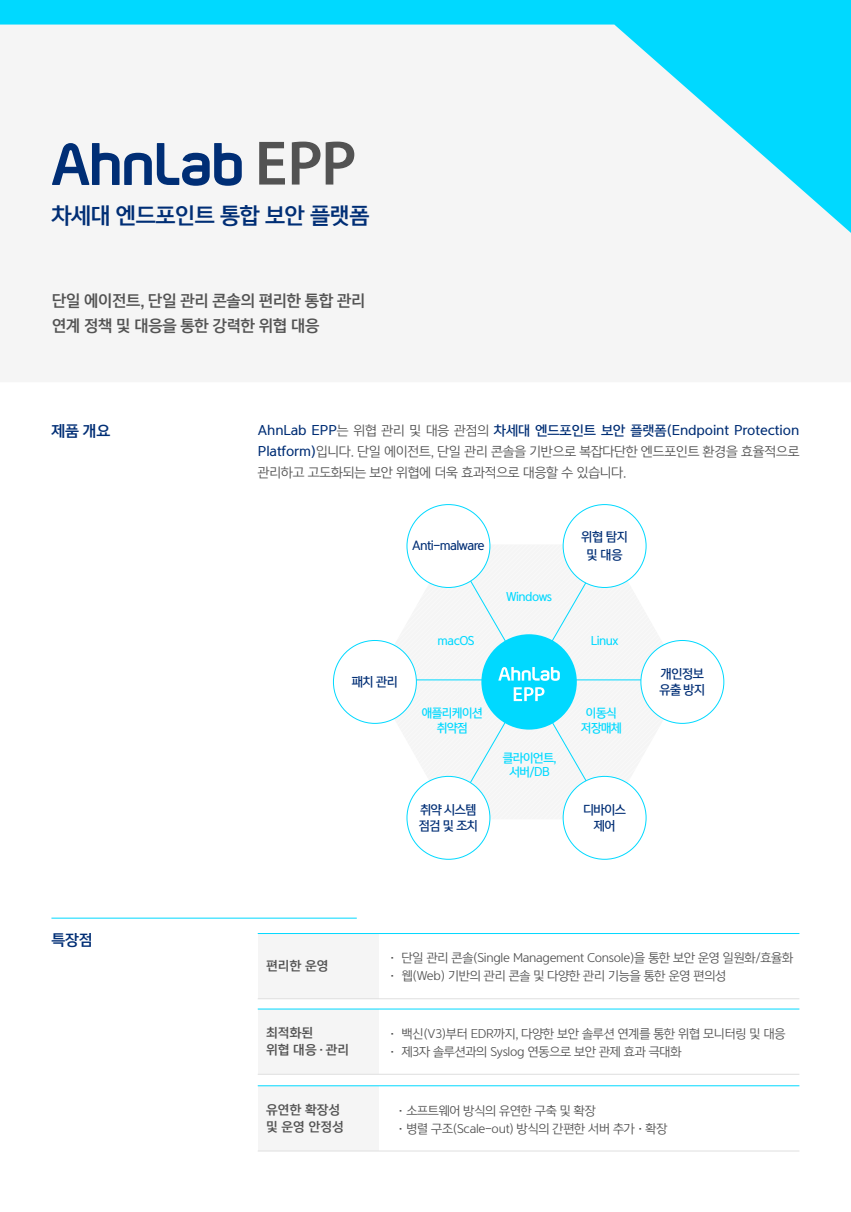
<style>
.page{position:relative;width:851px;height:1212px;background:#fff}
.page>*{position:absolute;margin:0;border:0;box-sizing:border-box;transform-origin:0 0}
.t1{font:21px "Yoon Gothic Pro 770";letter-spacing:-.025em;color:#002e75}
.t2{font:15px/25.5px "Yoon Gothic Pro 770";letter-spacing:-.025em;color:#535353}
.t3{font:14.25px "Yoon Gothic Pro 770";letter-spacing:-.025em;color:#002e75}
.t4{font:12.75px/21px "Yoon Gothic Pro 740";letter-spacing:-.01em;color:#535353}
.t5{font:12.75px "Yoon Gothic Pro 760";letter-spacing:-.01em;color:#002e75}
.t6{font:12px "Yoon Gothic Pro 740";letter-spacing:-.02em;color:#535353}
.t7{font:12px/16.4px "Yoon Gothic Pro 760";letter-spacing:-.05em;color:#002e75}
.t8{font:12px/16.5px "Yoon Gothic Pro 770";color:#535353}
.t9{font:11.4px/14.7px "Yoon Gothic Pro 760";letter-spacing:-.05em;color:#00d9ff;text-align:center}
.s1{font-family:"Yoon Gothic Pro 740";color:#535353}
.s2{font-family:"Yoon Gothic Pro 760";color:#002e75}
.s3{font-size:9px}
</style>
<div class="page">
<svg style="left:0;top:0;width:850px;height:232px;fill:#f5f5f5"></svg>
<hr style="left:51px;top:918px;width:306px;height:1px;background:#00d9ff">
<svg style="left:259px;top:142px;width:26px;height:43px"></svg>
<svg style="left:292px;top:142px;width:62px;height:43px"></svg>
<svg style="left:52px;top:143px;width:190px;height:43px"></svg>
<svg style="left:373px;top:544px;width:312px;height:275px"></svg>
<div style="left:258px;top:934px;width:120px;height:64px;background:#f5f5f5"></div>
<hr style="left:258px;top:933px;width:541px;height:1px;background:#00d9ff">
<hr style="left:258px;top:998px;width:541px;height:1px;background:#dfdfdf">
<div style="left:258px;top:1009px;width:120px;height:65px;background:#f5f5f5"></div>
<hr style="left:258px;top:1009px;width:541px;height:1px;background:#00d9ff">
<hr style="left:258px;top:1074px;width:541px;height:1px;background:#dfdfdf">
<div style="left:258px;top:1086px;width:120px;height:64px;background:#f5f5f5"></div>
<hr style="left:258px;top:1085px;width:541px;height:1px;background:#00d9ff">
<hr style="left:258px;top:1150px;width:541px;height:1px;background:#dfdfdf">
<h1 class="t1" style="left:52px;top:200px;width:319px">차세대 엔드포인트 통합 보안 플랫폼</h1>
<p class="t2" style="left:52px;top:287px;width:315px">단일 에이전트, 단일 관리 콘솔의 편리한 통합 관리 연계 정책 및 대응을 통한 강력한 위협 대응</p>
<p class="t3" style="left:52px;top:421px;width:60px">제품 개요</p>
<p class="t3" style="left:51px;top:930px;width:43px">특장점</p>
<p class="t5" style="left:258px;top:422px;width:543px">AhnLab EPP<span class="s1">는 위협 관리 및 대응 관점의</span> 차세대 엔드포인트 보안 플랫폼(Endpoint Protection</p>
<p class="t4" style="left:258px;top:441px;width:543px"><span class="s2">Platform)</span>입니다. 단일 에이전트, 단일 관리 콘솔을 기반으로 복잡다단한 엔드포인트 환경을 효율적으로 관리하고 고도화되는 보안 위협에 더욱 효과적으로 대응할 수 있습니다.</p>
<p class="t7" style="left:412px;top:538px;width:74px">Anti-malware</p>
<p class="t9" style="left:506px;top:589px;width:47px">Windows</p>
<p class="t7" style="left:581px;top:528px;width:48px;line-height:18px;text-align:center">위협 탐지 및 대응</p>
<p class="t7" style="left:352px;top:674px;width:47px">패치 관리</p>
<p class="t9" style="left:437px;top:633px;width:38px">macOS</p>
<p class="t9" style="left:590px;top:633px;width:29px">Linux</p>
<p class="t9" style="left:421px;top:706px;width:63px">애플리케이션 취약점</p>
<p class="t9" style="left:503px;top:750px;width:55px">클라이언트, 서버/DB</p>
<p class="t9" style="left:581px;top:706px;width:42px">이동식 저장매체</p>
<p class="t7" style="left:418px;top:801px;width:61px">취약 시스템 점검 및 조치</p>
<p class="t7" style="left:583px;top:801px;width:44px;text-align:center">디바이스 제어</p>
<p class="t7" style="left:659px;top:665px;width:47px">개인정보 유출 방지</p>
<p class="t8" style="left:266px;top:957px;width:64px">편리한 운영</p>
<p class="t6" style="left:387px;top:950px;width:408px">• 단일 관리 콘솔(Single Management Console)을 통한 보안 운영 일원화/효율화</p>
<p class="t6" style="left:387px;top:968px;width:341px">• 웹(Web) 기반의 관리 콘솔 및 다양한 관리 기능을 통한 운영 편의성</p>
<p class="t8" style="left:266px;top:1025px;width:84px">최적화된<br>위협 대응<span class="s3">•</span>관리</p>
<p class="t6" style="left:387px;top:1026px;width:400px">• 백신(V3)부터 EDR까지, 다양한 보안 솔루션 연계를 통한 위협 모니터링 및 대응</p>
<p class="t6" style="left:387px;top:1044px;width:296px">• 제3자 솔루션과의 Syslog 연동으로 보안 관제 효과 극대화</p>
<p class="t8" style="left:266px;top:1101px;width:79px">유연한 확장성 및 운영 안정성</p>
<p class="t6" style="left:395px;top:1102px;width:202px">•소프트웨어 방식의 유연한 구축 및 확장</p>
<p class="t6" style="left:395px;top:1120px;width:273px">•병렬 구조(Scale-out) 방식의 간편한 서버 추가•확장</p>
</div>
